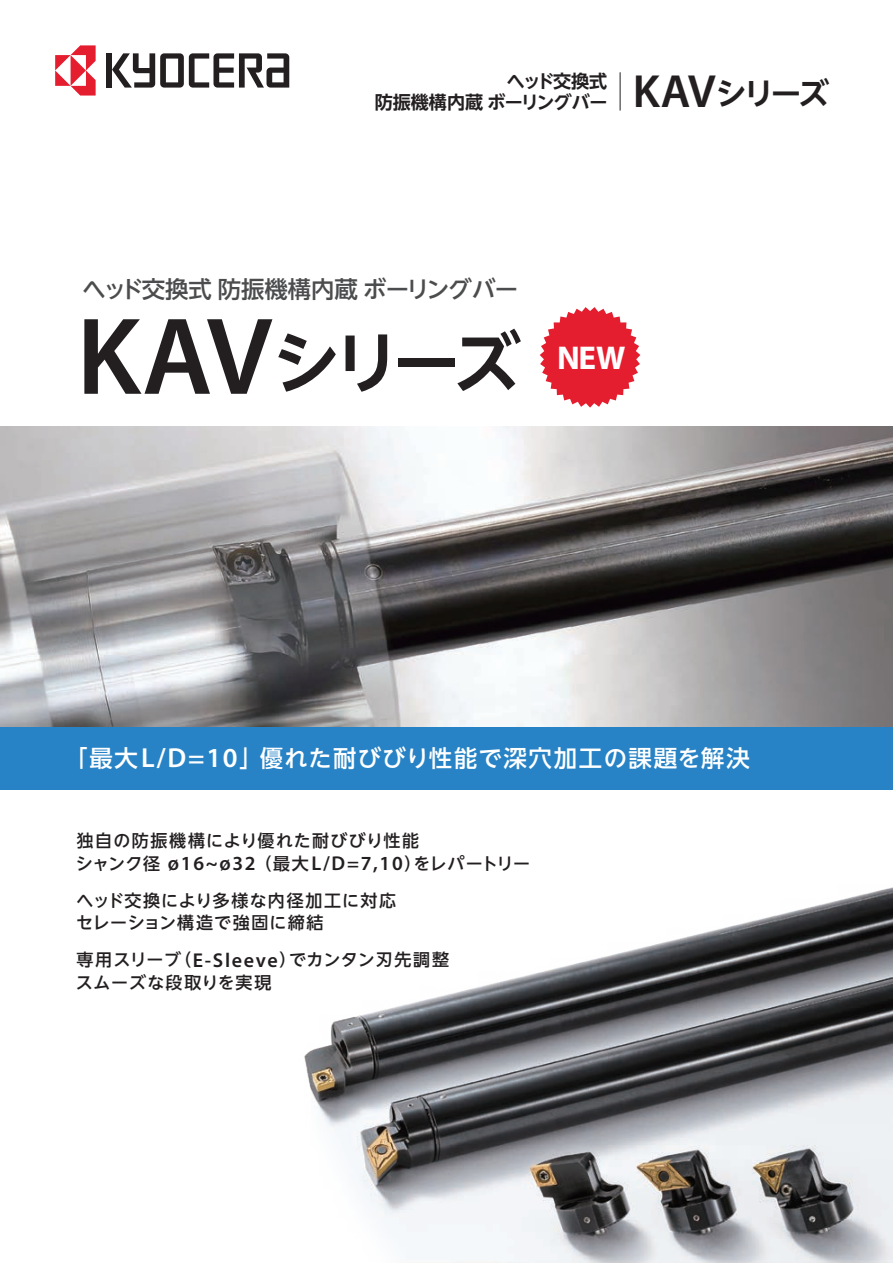
<style>
.page{position:relative;width:893px;height:1263px;background:#fff}
.page>*{position:absolute;margin:0;border:0;box-sizing:border-box;transform-origin:0 0}
.t1{font:700 66.9px "UD Shin Go NT Pro De";color:#231f20}
.t2{font:700 33px "Myriad Pro";color:#fff}
.t3{font:700 30.6px "UD Shin Go NT Pro De";color:#231f20}
.t4{font:500 23.4px "UD Shin Go NT Pro";letter-spacing:.06em;color:#fff}
.t5{font:500 23.4px "UD Shin Go NT Pro";color:#4b4c4d}
.t6{font:700 18px/21.3px "UD Shin Go NT Pro De";color:#231f20;text-align:right}
.t7{font:500 16.95px/22.4px "UD Shin Go NT Pro";letter-spacing:.065em;color:#231f20}
.t8{font:500 16.95px/22.4px "UD Shin Go NT Pro";letter-spacing:.045em;color:#231f20}
.s1{font-family:"Myriad Pro";font-weight:600;font-size:46.65px}
.s2{font-family:"Myriad Pro";font-weight:600;font-size:110.55px}
.s3{font-family:"Myriad Pro";font-weight:600;font-size:27.6px}
.s4{font-family:"Myriad Pro";font-weight:600;font-size:20.1px}
</style>
<div class="page">
<div style="left:0;top:726px;width:893px;height:63px;background:#2783c5"></div>
<img style="left:0;top:426px;width:893px;height:300px">
<img style="left:104px;top:670px;width:789px;height:593px">
<hr style="left:620px;top:72px;width:1px;height:39px;background:#231f20">
<div style="left:106px;top:53px;width:6px;height:35px;background:#231f20"></div>
<svg style="left:112px;top:53px;width:177px;height:35px"></svg>
<svg style="left:55px;top:45px;width:41px;height:51px"></svg>
<svg style="left:540px;top:307px;width:101px;height:101px"></svg>
<p class="t6" style="left:375px;top:70px;width:234px">ヘッド交換式<br>防振機構内蔵ボーリングバー</p>
<h3 class="t3" style="left:633px;top:69px;width:198px"><span class="s1">KAV</span>シリーズ</h3>
<h3 class="t5" style="left:83px;top:270px;width:437px">ヘッド交換式防振機構内蔵ボーリングバー</h3>
<h1 class="t1" style="left:77px;top:308px;width:445px"><span class="s2">KAV</span>シリーズ</h1>
<h2 class="t2" style="left:557px;top:336px;width:70px">NEW</h2>
<h3 class="t4" style="left:64px;top:739px;width:687px">「最大<span class="s3">L/D=10</span>」優れた耐びびり性能で深穴加工の課題を解決</h3>
<p class="t7" style="left:76px;top:829px;width:493px">独自の防振機構により優れた耐びびり性能<br>シャンク径 <span class="s4">ø16~ø32</span> （最大<span class="s4">L/D=7,10</span>）をレパートリー　　</p>
<p class="t7" style="left:76px;top:889px;width:322px">ヘッド交換により多様な内径加工に対応セレーション構造で強固に締結</p>
<p class="t8" style="left:76px;top:948px;width:375px">専用スリーブ（<span class="s4">E-Sleeve</span>）でカンタン刃先調整スムーズな段取りを実現</p>
</div>
